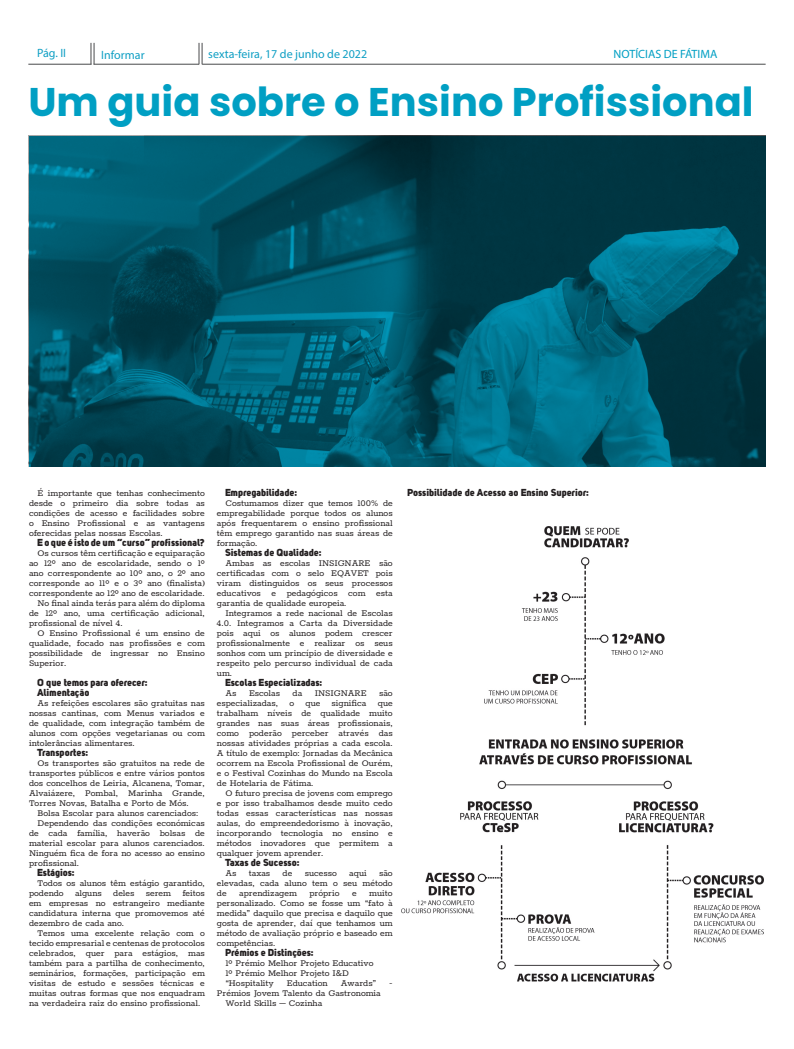
<style>
.page{position:relative;width:794px;height:1049px;background:#fff}
.page>*{position:absolute;margin:0;border:0;box-sizing:border-box;transform-origin:0 0}
.t1{font:700 40px "Poppins";color:#009fc3}
.t2{font:12px "Myriad Pro";color:#0f9fc4}
.t3{font:12px "Myriad Pro";color:#009fc3}
.t4{font:10px/10px "Rokkitt";color:#231f20;text-align:justify}
.t5{font:10px "Uni Sans Heavy";color:#231f20}
</style>
<div class="page">
<hr style="left:28px;top:64px;width:64px;height:1px;background:#494a4b">
<hr style="left:94px;top:64px;width:105px;height:1px;background:#494a4b">
<hr style="left:202px;top:64px;width:563px;height:1px;background:#494a4b">
<svg style="left:90px;top:43px;width:5px;height:21px"></svg>
<svg style="left:198px;top:43px;width:5px;height:21px"></svg>
<img style="left:401px;top:526px;width:363px;height:456px">
<svg style="left:29px;top:136px;width:736px;height:330px"></svg>
<p class="t2" style="left:37px;top:45px;width:31px">Pág. II</p>
<p class="t2" style="left:101px;top:47px;width:45px">Informar</p>
<p class="t2" style="left:208px;top:47px;width:160px">sexta-feira, 17 de junho de 2022</p>
<p class="t3" style="left:613px;top:47px;width:105px">NOTÍCIAS DE FÁTIMA</p>
<p class="t1" style="left:28px;top:79px;width:726px">Um guia sobre o Ensino Profissional</p>
<p class="t4" style="left:29px;top:487px;width:177px;text-indent:9px">É importante que tenhas conhecimento desde o primeiro dia sobre todas as condições de acesso e facilidades sobre o Ensino Profissional e as vantagens oferecidas pelas nossas Escolas.</p>
<p class="t5" style="left:38px;top:536px;width:169px">E o que é isto de um “curso” profissional?</p>
<p class="t4" style="left:29px;top:547px;width:177px;text-indent:9px">Os cursos têm certificação e equiparação ao 12º ano de escolaridade, sendo o 1º ano correspondente ao 10º ano, o 2º ano corresponde ao 11º e o 3º ano (finalista) correspondente ao 12º ano de escolaridade.</p>
<p class="t4" style="left:29px;top:597px;width:177px;text-indent:9px">No final ainda terás para além do diploma de 12º ano, uma certificação adicional, profissional de nível 4.</p>
<p class="t4" style="left:29px;top:627px;width:177px;text-indent:9px">O Ensino Profissional é um ensino de qualidade, focado nas profissões e com possibilidade de ingressar no Ensino Superior.</p>
<p class="t5" style="left:38px;top:676px;width:112px">O que temos para oferecer:</p>
<p class="t5" style="left:38px;top:686px;width:54px">Alimentação</p>
<p class="t4" style="left:29px;top:697px;width:177px;text-indent:9px">As refeições escolares são gratuitas nas nossas cantinas, com Menus variados e de qualidade, com integração também de alunos com opções vegetarianas ou com intolerâncias alimentares.</p>
<p class="t5" style="left:38px;top:746px;width:52px">Transportes:</p>
<p class="t4" style="left:29px;top:757px;width:177px;text-indent:9px">Os transportes são gratuitos na rede de transportes públicos e entre vários pontos dos concelhos de Leiria, Alcanena, Tomar, Alvaiázere, Pombal, Marinha Grande, Torres Novas, Batalha e Porto de Mós.</p>
<p class="t4" style="left:38px;top:807px;width:162px">Bolsa Escolar para alunos carenciados:</p>
<p class="t4" style="left:29px;top:817px;width:177px;text-indent:9px">Dependendo das condições económicas de cada família, haverão bolsas de material escolar para alunos carenciados.<br>Ninguém fica de fora no acesso ao ensino profissional.</p>
<p class="t5" style="left:38px;top:866px;width:39px">Estágios:</p>
<p class="t4" style="left:29px;top:877px;width:177px;text-indent:9px">Todos os alunos têm estágio garantido, podendo alguns deles serem feitos em empresas no estrangeiro mediante candidatura interna que promovemos até dezembro de cada ano.</p>
<p class="t4" style="left:29px;top:927px;width:177px;text-indent:9px">Temos uma excelente relação com o tecido empresarial e centenas de protocolos celebrados, quer para estágios, mas também para a partilha de conhecimento, seminários, formações, participação em visitas de estudo e sessões técnicas e muitas outras formas que nos enquadram na verdadeira raiz do ensino profissional.</p>
<p class="t5" style="left:225px;top:486px;width:73px">Empregabilidade:</p>
<p class="t4" style="left:217px;top:497px;width:177px;text-indent:9px">Costumamos dizer que temos 100% de empregabilidade porque todos os alunos após frequentarem o ensino profissional têm emprego garantido nas suas áreas de formação.</p>
<p class="t5" style="left:225px;top:546px;width:98px">Sistemas de Qualidade:</p>
<p class="t4" style="left:217px;top:557px;width:177px;text-indent:9px">Ambas as escolas INSIGNARE são certificadas com o selo EQAVET pois viram distinguidos os seus processos educativos e pedagógicos com esta garantia de qualidade europeia.</p>
<p class="t4" style="left:217px;top:607px;width:177px;text-indent:9px">Integramos a rede nacional de Escolas 4.0. Integramos a Carta da Diversidade pois aqui os alunos podem crescer profissionalmente e realizar os seus sonhos com um princípio de diversidade e respeito pelo percurso individual de cada um.</p>
<p class="t5" style="left:225px;top:676px;width:98px">Escolas Especializadas:</p>
<p class="t4" style="left:225px;top:687px;width:13px">As</p>
<p class="t4" style="left:249px;top:687px;width:33px">Escolas</p>
<p class="t4" style="left:293px;top:687px;width:11px">da</p>
<p class="t4" style="left:315px;top:687px;width:53px">INSIGNARE</p>
<p class="t4" style="left:217px;top:687px;width:177px;text-indent:162px">são especializadas, o que significa que trabalham níveis de qualidade muito grandes nas suas áreas profissionais, como poderão perceber através das nossas atividades próprias a cada escola.<br>A título de exemplo: Jornadas da Mecânica ocorrem na Escola Profissional de Ourém, e o Festival Cozinhas do Mundo na Escola de Hotelaria de Fátima.</p>
<p class="t4" style="left:217px;top:787px;width:177px;text-indent:9px">O futuro precisa de jovens com emprego e por isso trabalhamos desde muito cedo todas essas características nas nossas aulas, do empreendedorismo à inovação, incorporando tecnologia no ensino e métodos inovadores que permitem a qualquer jovem aprender.</p>
<p class="t5" style="left:225px;top:856px;width:76px">Taxas de Sucesso:</p>
<p class="t4" style="left:217px;top:867px;width:177px;text-indent:9px">As taxas de sucesso aqui são elevadas, cada aluno tem o seu método de</p>
<p class="t4" style="left:239px;top:887px;width:59px">aprendizagem</p>
<p class="t4" style="left:309px;top:887px;width:32px">próprio</p>
<p class="t4" style="left:352px;top:887px;width:6px">e</p>
<p class="t4" style="left:217px;top:887px;width:177px;text-indent:152px">muito personalizado. Como se fosse um “fato à medida” daquilo que precisa e daquilo que gosta de aprender, daí que tenhamos um método de avaliação próprio e baseado em competências.</p>
<p class="t5" style="left:225px;top:946px;width:90px">Prémios e Distinções:</p>
<p class="t4" style="left:225px;top:957px;width:149px">1º Prémio Melhor Projeto Educativo</p>
<p class="t4" style="left:225px;top:967px;width:125px">1º Prémio Melhor Projeto I&amp;D</p>
<p class="t4" style="left:225px;top:977px;width:50px">“Hospitality</p>
<p class="t4" style="left:287px;top:977px;width:42px">Education</p>
<p class="t4" style="left:341px;top:977px;width:37px">Awards”</p>
<p class="t4" style="left:389px;top:977px;width:5px">-</p>
<p class="t4" style="left:217px;top:987px;width:165px">Prémios Jovem Talento da Gastronomia</p>
<p class="t4" style="left:225px;top:997px;width:98px">World Skills – Cozinha</p>
<p class="t5" style="left:407px;top:486px;width:183px">Possibilidade de Acesso ao Ensino Superior:</p>
</div>
